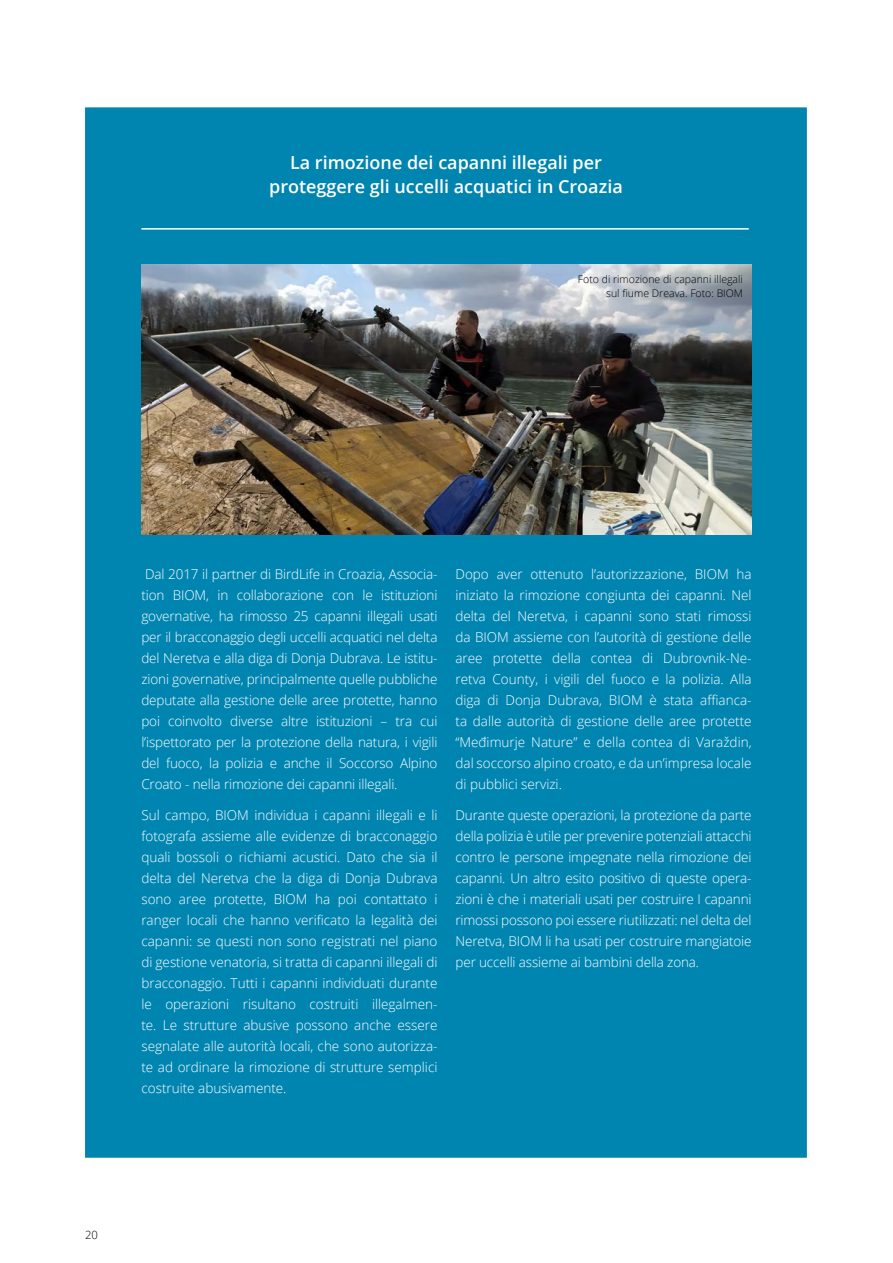
<style>
.page{position:relative;width:893px;height:1263px;background:#fff}
.page>*{position:absolute;margin:0;border:0;box-sizing:border-box;transform-origin:0 0}
.t1{font:600 18px/24px "Open Sans";color:#fff;text-align:center}
.t2{font:300 13.5px/21px "Open Sans";letter-spacing:-.005em;color:#fff;text-align:justify}
.t3{font:300 11.25px "Open Sans";color:#000}
.t4{font:300 10.5px/13.5px "Open Sans";color:#000;text-align:right}
</style>
<div class="page">
<div style="left:85px;top:107px;width:722px;height:1051px;background:#0085b1"></div>
<img style="left:141px;top:265px;width:611px;height:269px">
<hr style="left:141px;top:228px;width:608px;height:2px;background:#fff">
<h1 class="t1" style="left:269px;top:150px;width:355px">La rimozione dei capanni illegali per proteggere gli uccelli acquatici in Croazia</h1>
<p class="t4" style="left:578px;top:272px;width:167px">Foto di rimozione di capanni illegali sul fiume Dreava. Foto: BIOM</p>
<p class="t2" style="left:141px;top:563px;width:298px">Dal 2017 il partner di BirdLife in Croazia, Associa&shy;tion BIOM, in collaborazione con le istituzioni governative, ha rimosso 25 capanni illegali usati per il bracconaggio degli uccelli acquatici nel delta del Neretva e alla diga di Donja Dubrava. Le istitu&shy;zioni governative, principalmente quelle pubbliche deputate alla gestione delle aree protette, hanno poi coinvolto diverse altre istituzioni – tra cui l’ispettorato per la protezione della natura, i vigili del fuoco, la polizia e anche il Soccorso Alpino Croato - nella rimozione dei capanni illegali.</p>
<p class="t2" style="left:141px;top:804px;width:298px">Sul campo, BIOM individua i capanni illegali e li fotografa assieme alle evidenze di bracconaggio quali bossoli o richiami acustici. Dato che sia il delta del Neretva che la diga di Donja Dubrava sono aree protette, BIOM ha poi contattato i ranger locali che hanno verificato la legalità dei capanni: se questi non sono registrati nel piano di gestione venatoria, si tratta di capanni illegali di bracconaggio. Tutti i capanni individuati durante le operazioni risultano costruiti illegalmen&shy;te. Le strutture abusive possono anche essere segnalate alle autorità locali, che sono autorizza&shy;te ad ordinare la rimozione di strutture semplici costruite abusivamente.</p>
<p class="t2" style="left:455px;top:563px;width:298px">Dopo aver ottenuto l’autorizzazione, BIOM ha iniziato la rimozione congiunta dei capanni. Nel delta del Neretva, i capanni sono stati rimossi da BIOM assieme con l’autorità di gestione delle aree protette della contea di Dubrovnik-Ne&shy;retva County, i vigili del fuoco e la polizia. Alla diga di Donja Dubrava, BIOM è stata affianca&shy;ta dalle autorità di gestione delle aree protette “Međimurje Nature” e della contea di Varaždin, dal soccorso alpino croato, e da un’impresa locale di pubblici servizi.</p>
<p class="t2" style="left:455px;top:804px;width:298px">Durante queste operazioni, la protezione da parte della polizia è utile per prevenire potenziali attacchi contro le persone impegnate nella rimozione dei capanni. Un altro esito positivo di queste opera&shy;zioni è che i materiali usati per costruire I capanni rimossi possono poi essere riutilizzati: nel delta del Neretva, BIOM li ha usati per costruire mangiatoie per uccelli assieme ai bambini della zona.</p>
<p class="t3" style="left:85px;top:1227px;width:14px">20</p>
</div>
